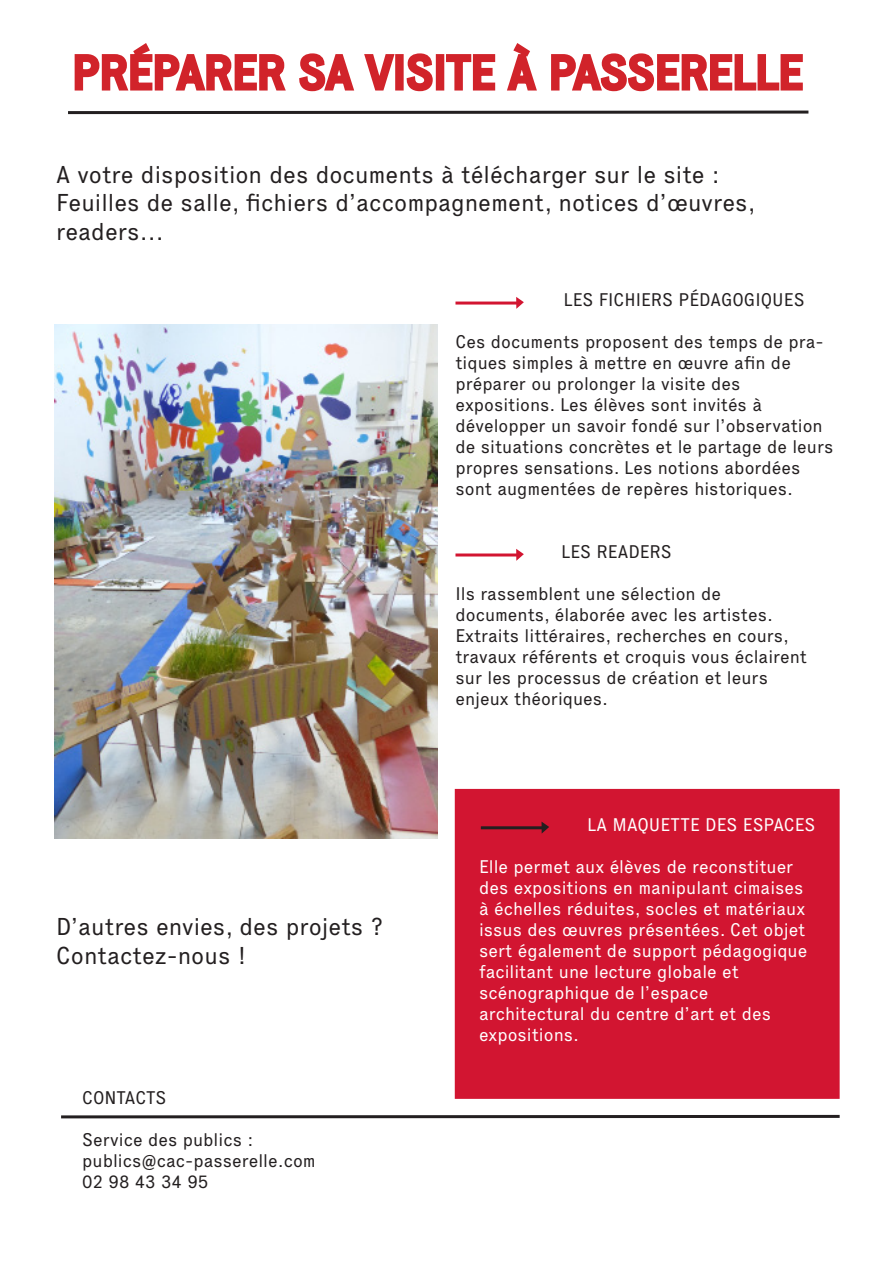
<style>
.page{position:relative;width:893px;height:1263px;background:#fff}
.page>*{position:absolute;margin:0;border:0;box-sizing:border-box;transform-origin:0 0}
.t1{font:24px "Executive 55 Reg";color:#231f20}
.t2{font:18px/21px "Executive 55 Reg";color:#231f20}
.t3{font:18px/21px "Executive 55 Reg";color:#fff}
</style>
<div class="page">
<img style="left:55px;top:324px;width:382px;height:514px">
<svg style="left:74px;top:43px;width:212px;height:48px"></svg>
<svg style="left:299px;top:53px;width:96px;height:39px"></svg>
<div style="left:395px;top:54px;width:9px;height:37px;border:4px solid #d1232a"></div>
<svg style="left:406px;top:53px;width:27px;height:39px"></svg>
<div style="left:436px;top:54px;width:8px;height:37px;border:4px solid #d1232a"></div>
<svg style="left:444px;top:54px;width:52px;height:37px"></svg>
<svg style="left:507px;top:43px;width:30px;height:48px"></svg>
<svg style="left:551px;top:53px;width:252px;height:39px"></svg>
<svg style="left:68px;top:110px;width:741px;height:5px"></svg>
<svg style="left:61px;top:1114px;width:779px;height:5px"></svg>
<hr style="left:455px;top:302px;width:62px;height:3px;background:#d21531">
<svg style="left:516px;top:297px;width:8px;height:12px"></svg>
<hr style="left:455px;top:553px;width:62px;height:3px;background:#d21531">
<svg style="left:516px;top:549px;width:8px;height:12px"></svg>
<div style="left:456px;top:790px;width:382px;height:307px;background:#d21531"></div>
<div style="left:455px;top:789px;width:385px;height:310px;border:3px solid #d21531"></div>
<hr style="left:481px;top:826px;width:61px;height:3px;background:#231f20">
<svg style="left:541px;top:821px;width:8px;height:13px"></svg>
<p class="t1" style="left:56px;top:160px;width:665px">A votre disposition des documents à télécharger sur le site :</p>
<p class="t1" style="left:56px;top:189px;width:701px">Feuilles de salle, fichiers d’accompagnement, notices d’œuvres,</p>
<p class="t1" style="left:56px;top:217px;width:109px">readers...</p>
<p class="t2" style="left:563px;top:289px;width:243px">LES FICHIERS PÉDAGOGIQUES</p>
<p class="t2" style="left:455px;top:331px;width:370px">Ces documents proposent des temps de pra&shy;tiques simples à mettre en œuvre afin de préparer ou prolonger la visite des</p>
<p class="t2" style="left:455px;top:394px;width:308px">expositions. Les élèves sont invités à</p>
<p class="t2" style="left:455px;top:415px;width:379px">développer un savoir fondé sur l’observation de situations concrètes et le partage de leurs propres sensations. Les notions abordées sont augmentées de repères historiques.</p>
<p class="t1" style="left:56px;top:912px;width:329px">D’autres envies, des projets ?</p>
<p class="t1" style="left:56px;top:941px;width:192px">Contactez-nous !</p>
<p class="t2" style="left:82px;top:1087px;width:86px">CONTACTS</p>
<p class="t2" style="left:82px;top:1129px;width:173px">Service des publics :</p>
<p class="t2" style="left:82px;top:1150px;width:235px">publics@cac-passerelle.com</p>
<p class="t2" style="left:82px;top:1171px;width:127px">02 98 43 34 95</p>
<p class="t2" style="left:561px;top:541px;width:112px">LES READERS</p>
<p class="t2" style="left:455px;top:583px;width:267px">Ils rassemblent une sélection de</p>
<p class="t2" style="left:455px;top:604px;width:353px">documents, élaborée avec les artistes.<br>Extraits littéraires, recherches en cours, travaux référents et croquis vous éclairent sur les processus de création et leurs</p>
<p class="t2" style="left:455px;top:688px;width:154px">enjeux théoriques.</p>
<p class="t3" style="left:587px;top:814px;width:230px">LA MAQUETTE DES ESPACES</p>
<p class="t3" style="left:479px;top:856px;width:330px">Elle permet aux élèves de reconstituer des expositions en manipulant cimaises à échelles réduites, socles et matériaux issus des œuvres présentées. Cet objet sert également de support pédagogique facilitant une lecture globale et</p>
<p class="t3" style="left:479px;top:982px;width:231px">scénographique de l’espace</p>
<p class="t3" style="left:479px;top:1003px;width:294px">architectural du centre d’art et des expositions.</p>
</div>
